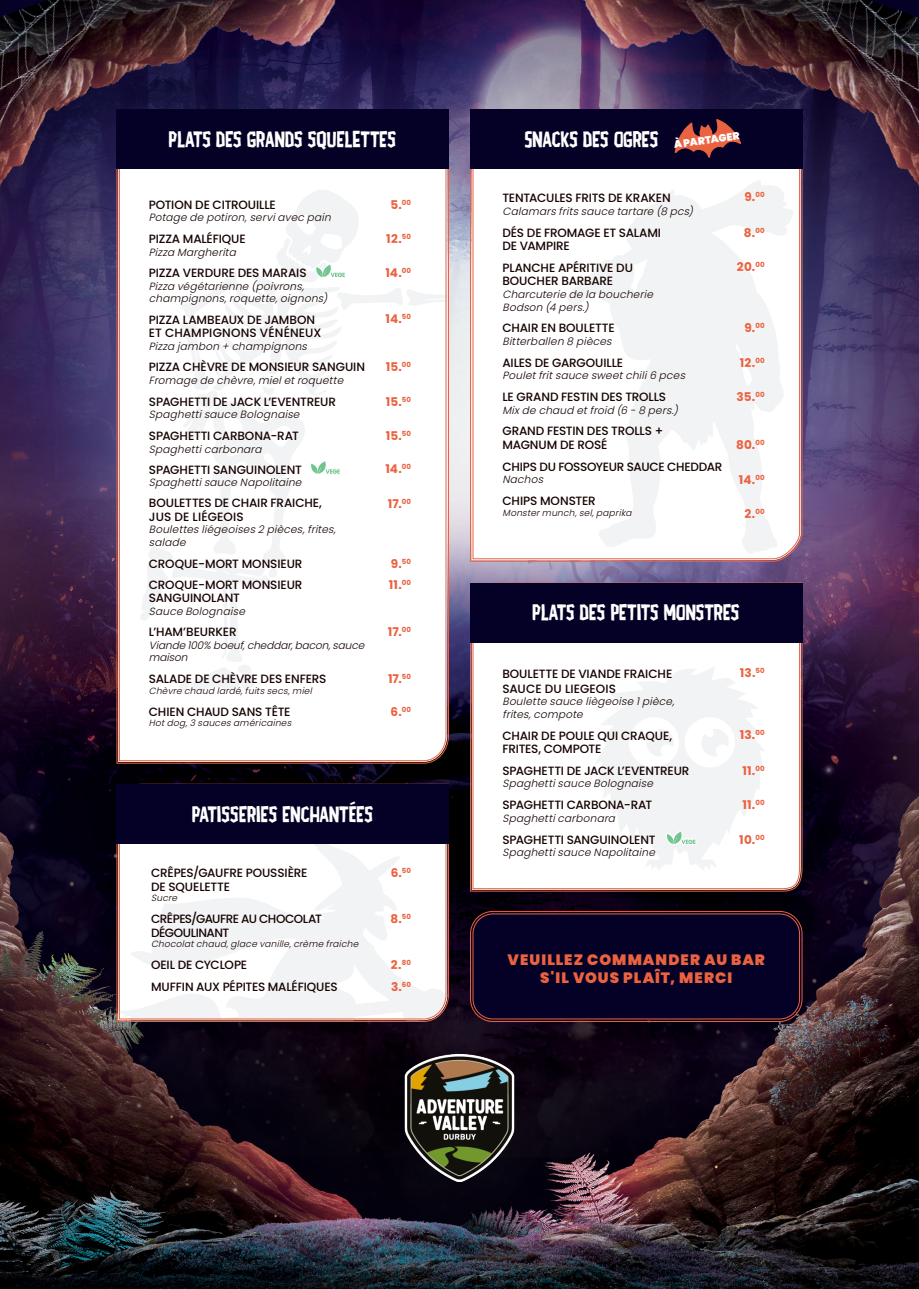
<style>
.page{position:relative;width:919px;height:1289px;background:#fff}
.page>*{position:absolute;margin:0;border:0;box-sizing:border-box;transform-origin:0 0}
.t1{font:24px "AD Polaquita";color:#fff}
.t2{font:900 15px "Poppins";letter-spacing:.065em;color:#ea6240}
.t3{font:500 12px/13.5px "Poppins";letter-spacing:-.015em;color:#160302}
.t4{font:700 12px "Poppins";letter-spacing:.005em;color:#ea6240}
.t5{font:500 12px "Poppins";letter-spacing:.01em;color:#160302}
.t6{font:500 12px/13.5px "Poppins";letter-spacing:-.04em;color:#160302}
.t7{font:500 12px "Poppins";letter-spacing:.015em;color:#160302}
.t8{font:italic 300 10.5px/12.6px "Poppins";color:#160302}
.t9{font:900 10.5px "Poppins";color:#fff}
.t10{font:italic 300 9px "Poppins";color:#160302}
</style>
<div class="page">
<img style="left:0;top:677px;width:918px;height:111px">
<img style="left:0;top:788px;width:918px;height:500px">
<img style="left:0;top:0;width:906px;height:677px">
<svg style="left:119px;top:169px;width:327px;height:592px"></svg>
<svg style="left:472px;top:642px;width:328px;height:247px"></svg>
<svg style="left:116px;top:783px;width:333px;height:238px"></svg>
<svg style="left:119px;top:843px;width:327px;height:176px"></svg>
<svg style="left:472px;top:169px;width:328px;height:390px"></svg>
<div style="left:117px;top:109px;width:331px;height:60px;background:#050126"></div>
<div style="left:470px;top:583px;width:332px;height:59px;background:#050126"></div>
<div style="left:117px;top:784px;width:331px;height:59px;background:#050126"></div>
<div style="left:470px;top:109px;width:332px;height:60px;background:#050126"></div>
<div style="left:471px;top:912px;width:329px;height:108px;background:#050126;border-radius:21px"></div>
<div style="left:470px;top:911px;width:332px;height:110px;border:1px solid #ea6240;border-radius:23px"></div>
<div style="left:472px;top:913px;width:327px;height:106px;border:1px solid #ea6240;border-radius:20px"></div>
<img style="left:396px;top:1054px;width:127px;height:127px">
<svg style="left:140px;top:189px;width:307px;height:502px"></svg>
<svg style="left:594px;top:665px;width:170px;height:205px"></svg>
<p class="t1" style="left:169px;top:121px;width:229px">PLATS DES GRANDS SQUELETTES</p>
<p class="t3" style="left:149px;top:198px;width:128px">POTION DE CITROUILLE</p>
<p class="t8" style="left:149px;top:211px;width:187px">Potagedepotiron,serviavecpain</p>
<p class="t3" style="left:149px;top:232px;width:98px">PIZZA MALÉFIQUE</p>
<p class="t8" style="left:149px;top:245px;width:92px">Pizza Margherita</p>
<p class="t3" style="left:149px;top:266px;width:159px">PIZZA VERDURE DES MARAIS</p>
<p class="t8" style="left:149px;top:280px;width:160px">Pizza végétarienne(poivrons,</p>
<p class="t8" style="left:149px;top:292px;width:183px">champignons,roquette,oignons)</p>
<p class="t3" style="left:149px;top:312px;width:168px">PIZZA LAMBEAUX DE JAMBON</p>
<p class="t5" style="left:149px;top:326px;width:174px">ET CHAMPIGNONS VÉNÉNEUX</p>
<p class="t8" style="left:149px;top:340px;width:163px">Pizza jambon+ champignons</p>
<p class="t3" style="left:149px;top:360px;width:218px">PIZZA CHÈVRE DE MONSIEUR SANGUIN</p>
<p class="t8" style="left:149px;top:374px;width:199px">Fromagedechèvre,mieletroquette</p>
<p class="t3" style="left:149px;top:395px;width:188px">SPAGHETTI DE JACK L’EVENTREUR</p>
<p class="t8" style="left:149px;top:408px;width:156px">SpaghettisauceBolognaise</p>
<p class="t3" style="left:149px;top:429px;width:151px">SPAGHETTI CARBONA-RAT</p>
<p class="t8" style="left:149px;top:443px;width:118px">Spaghetticarbonara</p>
<p class="t3" style="left:149px;top:463px;width:154px">SPAGHETTI SANGUINOLENT</p>
<p class="t8" style="left:149px;top:476px;width:158px">SpaghettisauceNapolitaine</p>
<p class="t3" style="left:149px;top:496px;width:174px">BOULETTES DE CHAIR FRAICHE,</p>
<p class="t7" style="left:149px;top:509px;width:96px">JUS DE LIÉGEOIS</p>
<p class="t8" style="left:149px;top:523px;width:192px">Boulettesliégeoises2pièces,frites, salade</p>
<p class="t3" style="left:149px;top:557px;width:155px">CROQUE-MORT MONSIEUR</p>
<p class="t3" style="left:149px;top:578px;width:155px">CROQUE-MORT MONSIEUR<br>SANGUINOLANT</p>
<p class="t8" style="left:149px;top:605px;width:101px">SauceBolognaise</p>
<p class="t3" style="left:149px;top:625px;width:89px">L’HAM’BEURKER</p>
<p class="t8" style="left:149px;top:638px;width:220px">Viande100% boeuf,cheddar,bacon,sauce maison</p>
<p class="t3" style="left:149px;top:672px;width:179px">SALADE DE CHÈVRE DES ENFERS</p>
<p class="t10" style="left:149px;top:685px;width:167px">Chèvrechaud lardé,fuitssecs,miel</p>
<p class="t3" style="left:149px;top:704px;width:143px">CHIEN CHAUD SANS TÊTE</p>
<p class="t10" style="left:149px;top:718px;width:147px">Hotdog,3saucesaméricaines</p>
<p class="t4" style="left:390px;top:198px;width:22px">5.<sup>00</sup></p>
<p class="t4" style="left:386px;top:232px;width:26px">12.<sup>50</sup></p>
<p class="t4" style="left:385px;top:266px;width:27px">14.<sup>00</sup></p>
<p class="t4" style="left:385px;top:312px;width:27px">14.<sup>50</sup></p>
<p class="t4" style="left:386px;top:360px;width:27px">15.<sup>00</sup></p>
<p class="t4" style="left:386px;top:394px;width:27px">15.<sup>50</sup></p>
<p class="t4" style="left:386px;top:429px;width:27px">15.<sup>50</sup></p>
<p class="t4" style="left:385px;top:462px;width:27px">14.<sup>00</sup></p>
<p class="t4" style="left:388px;top:496px;width:25px">17.<sup>00</sup></p>
<p class="t4" style="left:391px;top:557px;width:22px">9.<sup>50</sup></p>
<p class="t4" style="left:389px;top:577px;width:24px">11.<sup>00</sup></p>
<p class="t4" style="left:388px;top:625px;width:25px">17.<sup>00</sup></p>
<p class="t4" style="left:388px;top:672px;width:25px">17.<sup>50</sup></p>
<p class="t4" style="left:390px;top:704px;width:22px">6.<sup>00</sup></p>
<p class="t1" style="left:192px;top:796px;width:183px">PATISSERIES ENCHANTÉES</p>
<p class="t3" style="left:151px;top:866px;width:158px">CRÊPES/GAUFRE POUSSIÈRE<br>DE SQUELETTE</p>
<p class="t10" style="left:151px;top:893px;width:31px">Sucre</p>
<p class="t6" style="left:151px;top:912px;width:172px">CRÊPES/GAUFRE AU CHOCOLAT<br>DÉGOULINANT</p>
<p class="t10" style="left:151px;top:939px;width:212px">Chocolatchaud,glacevanille,crèmefraiche</p>
<p class="t3" style="left:151px;top:958px;width:98px">OEIL DE CYCLOPE</p>
<p class="t3" style="left:151px;top:980px;width:188px">MUFFIN AUX PÉPITES MALÉFIQUES</p>
<p class="t4" style="left:390px;top:865px;width:22px">6.<sup>50</sup></p>
<p class="t4" style="left:390px;top:911px;width:22px">8.<sup>50</sup></p>
<p class="t4" style="left:391px;top:957px;width:22px">2.<sup>80</sup></p>
<p class="t4" style="left:391px;top:980px;width:22px">3.<sup>60</sup></p>
<p class="t1" style="left:524px;top:121px;width:135px">SNACKS DES OGRES</p>
<p class="t9" style="left:673px;top:138px;width:68px;rotate:-8deg">À PARTAGER</p>
<p class="t3" style="left:502px;top:191px;width:170px">TENTACULES FRITS DE KRAKEN</p>
<p class="t8" style="left:502px;top:205px;width:196px">Calamarsfritssaucetartare(8pcs)</p>
<p class="t3" style="left:502px;top:226px;width:160px">DÉS DE FROMAGE ET SALAMI<br>DE VAMPIRE</p>
<p class="t3" style="left:502px;top:261px;width:132px">PLANCHE APÉRITIVE DU</p>
<p class="t3" style="left:502px;top:274px;width:112px">BOUCHER BARBARE</p>
<p class="t8" style="left:502px;top:288px;width:155px">Charcuteriedela boucherie</p>
<p class="t8" style="left:502px;top:300px;width:91px">Bodson(4pers.)</p>
<p class="t3" style="left:502px;top:321px;width:114px">CHAIR EN BOULETTE</p>
<p class="t8" style="left:502px;top:335px;width:114px">Bitterballen8pièces</p>
<p class="t3" style="left:502px;top:356px;width:122px">AILES DE GARGOUILLE</p>
<p class="t8" style="left:502px;top:369px;width:188px">Pouletfritsaucesweetchili6pces</p>
<p class="t3" style="left:502px;top:390px;width:165px">LE GRAND FESTIN DES TROLLS</p>
<p class="t8" style="left:502px;top:403px;width:180px">Mixdechaud etfroid (6-8pers.)</p>
<p class="t3" style="left:502px;top:424px;width:162px">GRAND FESTIN DES TROLLS +<br>MAGNUM DE ROSÉ</p>
<p class="t3" style="left:502px;top:460px;width:221px">CHIPS DU FOSSOYEUR SAUCE CHEDDAR</p>
<p class="t8" style="left:502px;top:473px;width:46px">Nachos</p>
<p class="t3" style="left:502px;top:494px;width:95px">CHIPS MONSTER</p>
<p class="t10" style="left:502px;top:507px;width:133px">Monstermunch,sel,paprika</p>
<p class="t4" style="left:744px;top:189px;width:22px">9.<sup>00</sup></p>
<p class="t4" style="left:743px;top:225px;width:22px">8.<sup>00</sup></p>
<p class="t4" style="left:736px;top:260px;width:29px">20.<sup>00</sup></p>
<p class="t4" style="left:744px;top:321px;width:22px">9.<sup>00</sup></p>
<p class="t4" style="left:739px;top:355px;width:26px">12.<sup>00</sup></p>
<p class="t4" style="left:736px;top:389px;width:30px">35.<sup>00</sup></p>
<p class="t4" style="left:736px;top:437px;width:30px">80.<sup>00</sup></p>
<p class="t4" style="left:738px;top:473px;width:27px">14.<sup>00</sup></p>
<p class="t4" style="left:744px;top:507px;width:22px">2.<sup>00</sup></p>
<p class="t1" style="left:532px;top:594px;width:209px">PLATS DES PETITS MONSTRES</p>
<p class="t3" style="left:502px;top:667px;width:171px">BOULETTE DE VIANDE FRAICHE</p>
<p class="t5" style="left:502px;top:681px;width:115px">SAUCE DU LIEGEOIS</p>
<p class="t8" style="left:502px;top:695px;width:177px">Boulettesauceliègeoise1pièce, frites,compote</p>
<p class="t3" style="left:502px;top:728px;width:171px">CHAIR DE POULE QUI CRAQUE,<br>FRITES, COMPOTE</p>
<p class="t3" style="left:502px;top:764px;width:188px">SPAGHETTI DE JACK L’EVENTREUR</p>
<p class="t8" style="left:502px;top:777px;width:156px">SpaghettisauceBolognaise</p>
<p class="t3" style="left:502px;top:798px;width:151px">SPAGHETTI CARBONA-RAT</p>
<p class="t8" style="left:502px;top:811px;width:118px">Spaghetticarbonara</p>
<p class="t3" style="left:502px;top:832px;width:154px">SPAGHETTI SANGUINOLENT</p>
<p class="t8" style="left:502px;top:846px;width:158px">SpaghettisauceNapolitaine</p>
<p class="t4" style="left:739px;top:665px;width:26px">13.<sup>50</sup></p>
<p class="t4" style="left:739px;top:728px;width:26px">13.<sup>00</sup></p>
<p class="t4" style="left:742px;top:764px;width:24px">11.<sup>00</sup></p>
<p class="t4" style="left:742px;top:797px;width:24px">11.<sup>00</sup></p>
<p class="t4" style="left:739px;top:832px;width:27px">10.<sup>00</sup></p>
<p class="t2" style="left:507px;top:950px;width:259px">VEUILLEZ COMMANDER AU BAR</p>
<p class="t2" style="left:540px;top:968px;width:194px">S'IL VOUS PLAÎT, MERCI</p>
</div>
